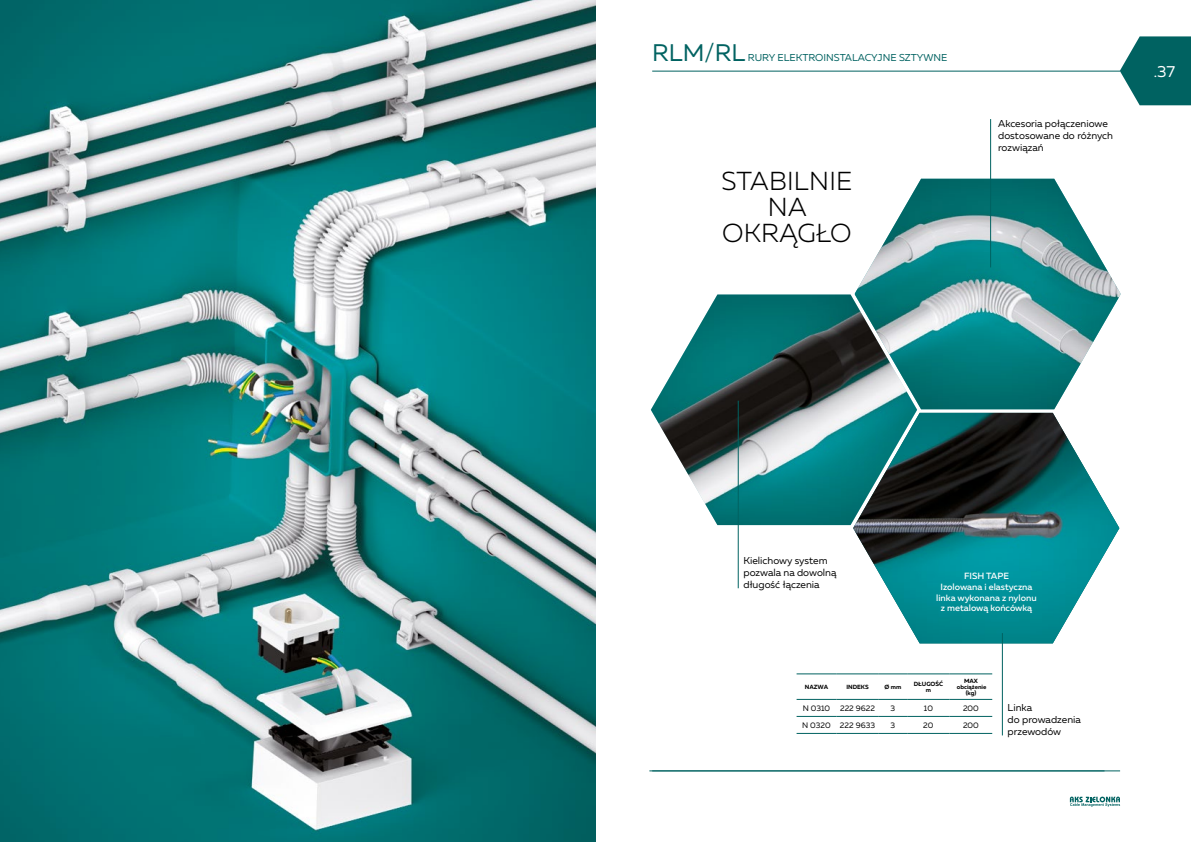
<style>
.page{position:relative;width:1191px;height:842px;background:#fff}
.page>*{position:absolute;margin:0;border:0;box-sizing:border-box;transform-origin:0 0}
.t1{font:300 26px/26px "Muller";letter-spacing:.01em;color:#000;text-align:center}
.t2{font:24px "Muller";color:#006261}
.t3{font:16px "Muller";color:#fff}
.t4{font:10px/12px "Muller";color:#000}
.t5{font:10px "Muller";color:#006261}
.t6{font:500 9px/10.8px "Muller";color:#fff;text-align:center}
.t7{font:8px "Muller";color:#000}
.t8{font:700 6px/6px "Muller";color:#000;text-align:center}
</style>
<div class="page">
<hr style="left:652px;top:770px;width:468px;height:1px;background:#006261">
<svg style="left:1119px;top:36px;width:72px;height:69px;background:#277a79"></svg>
<img style="left:0;top:0;width:595px;height:842px">
<hr style="left:652px;top:71px;width:468px;height:1px;background:#006261">
<svg style="left:1069px;top:797px;width:51px;height:10px"></svg>
<hr style="left:649px;top:771px;width:455px;height:1px;background:#006261">
<img style="left:853px;top:413px;width:266px;height:230px">
<img style="left:651px;top:294px;width:266px;height:231px">
<img style="left:855px;top:179px;width:265px;height:230px">
<hr style="left:738px;top:401px;width:1px;height:187px;background:#006261">
<hr style="left:990px;top:119px;width:1px;height:148px;background:#006261">
<hr style="left:1002px;top:633px;width:1px;height:102px;background:#006261">
<hr style="left:796px;top:716px;width:40px;height:1px;background:#006261">
<hr style="left:836px;top:716px;width:42px;height:1px;background:#006261">
<svg style="left:878px;top:716px;width:29px;height:1px"></svg>
<hr style="left:907px;top:716px;width:42px;height:1px;background:#006261">
<hr style="left:949px;top:716px;width:43px;height:1px;background:#006261">
<hr style="left:796px;top:733px;width:40px;height:1px;background:#006261">
<hr style="left:836px;top:733px;width:42px;height:1px;background:#006261">
<svg style="left:878px;top:733px;width:29px;height:1px"></svg>
<hr style="left:907px;top:733px;width:42px;height:1px;background:#006261">
<hr style="left:949px;top:733px;width:43px;height:1px;background:#006261">
<hr style="left:796px;top:674px;width:40px;height:1px;background:#006261">
<hr style="left:836px;top:674px;width:42px;height:1px;background:#006261">
<svg style="left:878px;top:674px;width:29px;height:1px"></svg>
<hr style="left:907px;top:674px;width:42px;height:1px;background:#006261">
<hr style="left:949px;top:674px;width:43px;height:1px;background:#006261">
<hr style="left:796px;top:699px;width:40px;height:1px;background:#006261">
<hr style="left:836px;top:699px;width:42px;height:1px;background:#006261">
<svg style="left:878px;top:699px;width:29px;height:1px"></svg>
<hr style="left:907px;top:699px;width:42px;height:1px;background:#006261">
<hr style="left:949px;top:699px;width:43px;height:1px;background:#006261">
<h2 class="t2" style="left:652px;top:38px;width:95px">RLM/RL</h2>
<p class="t5" style="left:748px;top:52px;width:201px">RURY ELEKTROINSTALACYJNE SZTYWNE</p>
<h1 class="t1" style="left:721px;top:168px;width:132px">STABILNIE<br>NA<br>OKRĄGŁO</h1>
<p class="t4" style="left:998px;top:117px;width:116px">Akcesoria połączeniowe dostosowane do różnych rozwiązań</p>
<h3 class="t3" style="left:1153px;top:62px;width:23px">.37</h3>
<p class="t4" style="left:743px;top:555px;width:95px">Kielichowy system pozwala na dowolną długość łączenia</p>
<p class="t6" style="left:936px;top:570px;width:102px">FISH TAPE<br>Izolowana i elastyczna linka wykonana z nylonu z metalową końcówką</p>
<p class="t8" style="left:805px;top:684px;width:25px">NAZWA</p>
<p class="t8" style="left:846px;top:684px;width:24px">INDEKS</p>
<p class="t8" style="left:884px;top:684px;width:18px">Ø mm</p>
<p class="t8" style="left:913px;top:681px;width:31px">DŁUGOŚĆ m</p>
<p class="t8" style="left:956px;top:678px;width:31px">MAX obciążenie (kg)</p>
<p class="t7" style="left:802px;top:703px;width:74px">N 0310 222 9622</p>
<p class="t7" style="left:890px;top:703px;width:6px">3</p>
<p class="t7" style="left:924px;top:703px;width:11px">10</p>
<p class="t7" style="left:963px;top:703px;width:17px">200</p>
<p class="t7" style="left:802px;top:720px;width:74px">N 0320 222 9633</p>
<p class="t7" style="left:890px;top:720px;width:6px">3</p>
<p class="t7" style="left:923px;top:720px;width:12px">20</p>
<p class="t7" style="left:963px;top:720px;width:17px">200</p>
<p class="t4" style="left:1007px;top:702px;width:75px">Linka<br>do prowadzenia przewodów</p>
</div>
